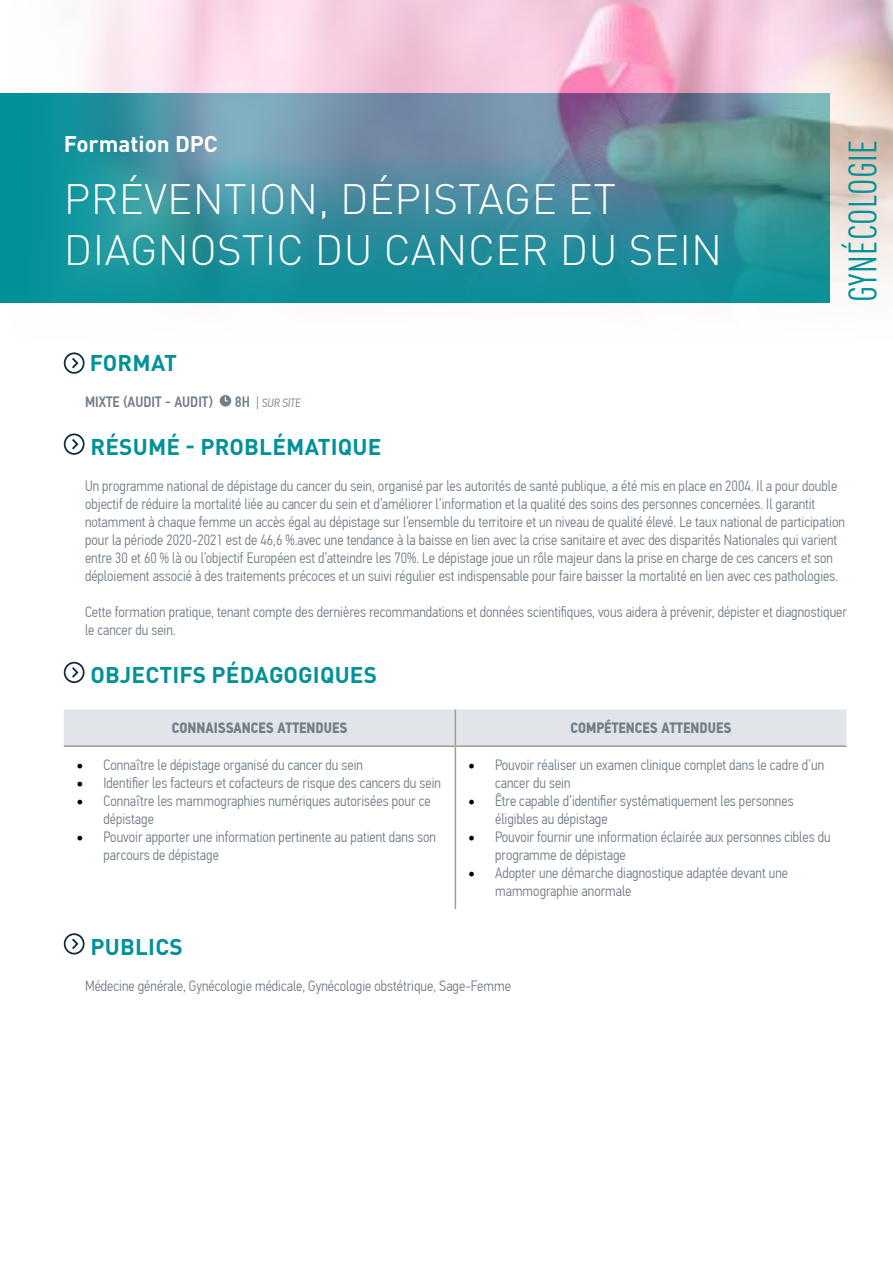
<style>
.page{position:relative;width:893px;height:1263px;background:#fff}
.page>*{position:absolute;margin:0;border:0;box-sizing:border-box;transform-origin:0 0}
.t1{font:300 42px/50.4px "DINOT";letter-spacing:.01em;color:#fff}
.t2{font:condensed 39px "DINOT";letter-spacing:.01em;color:#019199}
.t3{font:700 22.5px "DINOT";letter-spacing:.01em;color:#019199}
.t4{font:700 22.5px "DINOT";color:#fff}
.t5{font:300 15px/18px "PF Din Text Cond Pro";color:#737e8a}
.t6{font:700 15px "PF Din Text Cond Pro";color:#737e8a}
.t7{font:500 15px "PF Din Text Cond Pro";color:#737e8a}
.t8{font:300 12px "PF Din Text Cond Pro";color:#737e8a}
.s1{font-weight:500;font-size:15px}
.s2{font-size:15px}
.s3{font-family:"Minion Pro";font-weight:400;font-size:18px;color:#000}
</style>
<div class="page">
<img style="left:0;top:0;width:893px;height:365px">
<svg style="left:64px;top:352px;width:21px;height:22px"></svg>
<div style="left:220px;top:395px;width:11px;height:11px;background:#737e8a;border-radius:50%"></div>
<svg style="left:224px;top:396px;width:4px;height:6px"></svg>
<svg style="left:64px;top:433px;width:21px;height:22px"></svg>
<svg style="left:64px;top:662px;width:21px;height:21px"></svg>
<svg style="left:64px;top:933px;width:21px;height:21px"></svg>
<div style="left:64px;top:709px;width:782px;height:36px;background:#e1e4e9"></div>
<hr style="left:455px;top:709px;width:1px;height:36px;background:#9d9d9c">
<hr style="left:64px;top:745px;width:391px;height:2px;background:#9d9d9c">
<hr style="left:455px;top:745px;width:391px;height:2px;background:#9d9d9c">
<hr style="left:455px;top:747px;width:1px;height:162px;background:#9d9d9c">
<h3 class="t4" style="left:64px;top:129px;width:156px">Formation DPC</h3>
<h1 class="t1" style="left:64px;top:174px;width:660px">PRÉVENTION, DÉPISTAGE ET<br>DIAGNOSTIC DU CANCER DU SEIN</h1>
<h2 class="t2" style="left:840px;top:302px;width:164px;rotate:-90deg">GYNÉCOLOGIE</h2>
<h3 class="t3" style="left:90px;top:348px;width:89px">FORMAT</h3>
<p class="t7" style="left:85px;top:392px;width:129px">MIXTE (AUDIT - AUDIT)</p>
<p class="t8" style="left:235px;top:396px;width:69px"><span class="s1">8H</span> <span class="s2">|</span> SUR SITE</p>
<h3 class="t3" style="left:91px;top:432px;width:292px">RÉSUMÉ - PROBLÉMATIQUE</h3>
<p class="t5" style="left:85px;top:477px;width:761px">Un programme national de dépistage du cancer du sein, organisé par les autorités de santé publique, a été mis en place en 2004. Il a pour double objectif de réduire la mortalité liée au cancer du sein et d’améliorer l’information et la qualité des soins des personnes concernées. Il garantit notamment à chaque femme un accès égal au dépistage sur l’ensemble du territoire et un niveau de qualité élevé. Le taux national de participation pour la période 2020-2021 est de 46,6 %.avec une tendance à la baisse en lien avec la crise sanitaire et avec des disparités Nationales qui varient entre 30 et 60 % là ou l’objectif Européen est d’atteindre les 70%. Le dépistage joue un rôle majeur dans la prise en charge de ces cancers et son déploiement associé à des traitements précoces et un suivi régulier est indispensable pour faire baisser la mortalité en lien avec ces pathologies.</p>
<p class="t5" style="left:85px;top:603px;width:763px">Cette formation pratique, tenant compte des dernières recommandations et données scientifiques, vous aidera à prévenir, dépister et diagnostiquer le cancer du sein.</p>
<h3 class="t3" style="left:91px;top:660px;width:288px">OBJECTIFS PÉDAGOGIQUES</h3>
<p class="t6" style="left:172px;top:719px;width:177px">CONNAISSANCES ATTENDUES</p>
<p class="t6" style="left:571px;top:719px;width:162px">COMPÉTENCES ATTENDUES</p>
<p class="t5" style="left:77px;top:756px;width:288px"><span class="s3">•</span> Connaître le dépistage organisé du cancer du sein</p>
<p class="t5" style="left:77px;top:774px;width:366px"><span class="s3">•</span> Identifier les facteurs et cofacteurs de risque des cancers du sein</p>
<p class="t5" style="left:104px;top:792px;width:329px;text-indent:-27px"><span class="s3">•</span> Connaître les mammographies numériques autorisées pour ce dépistage</p>
<p class="t5" style="left:104px;top:828px;width:334px;text-indent:-27px"><span class="s3">•</span> Pouvoir apporter une information pertinente au patient dans son parcours de dépistage</p>
<p class="t5" style="left:495px;top:756px;width:331px;text-indent:-27px"><span class="s3">•</span> Pouvoir réaliser un examen clinique complet dans le cadre d’un cancer du sein</p>
<p class="t5" style="left:495px;top:792px;width:300px;text-indent:-27px"><span class="s3">•</span> Être capable d’identifier systématiquement les personnes éligibles au dépistage</p>
<p class="t5" style="left:495px;top:828px;width:337px;text-indent:-27px"><span class="s3">•</span> Pouvoir fournir une information éclairée aux personnes cibles du programme de dépistage</p>
<p class="t5" style="left:495px;top:864px;width:294px;text-indent:-27px"><span class="s3">•</span> Adopter une démarche diagnostique adaptée devant une mammographie anormale</p>
<h3 class="t3" style="left:91px;top:932px;width:94px">PUBLICS</h3>
<p class="t5" style="left:85px;top:976px;width:427px">Médecine générale, Gynécologie médicale, Gynécologie obstétrique, Sage-Femme</p>
</div>
